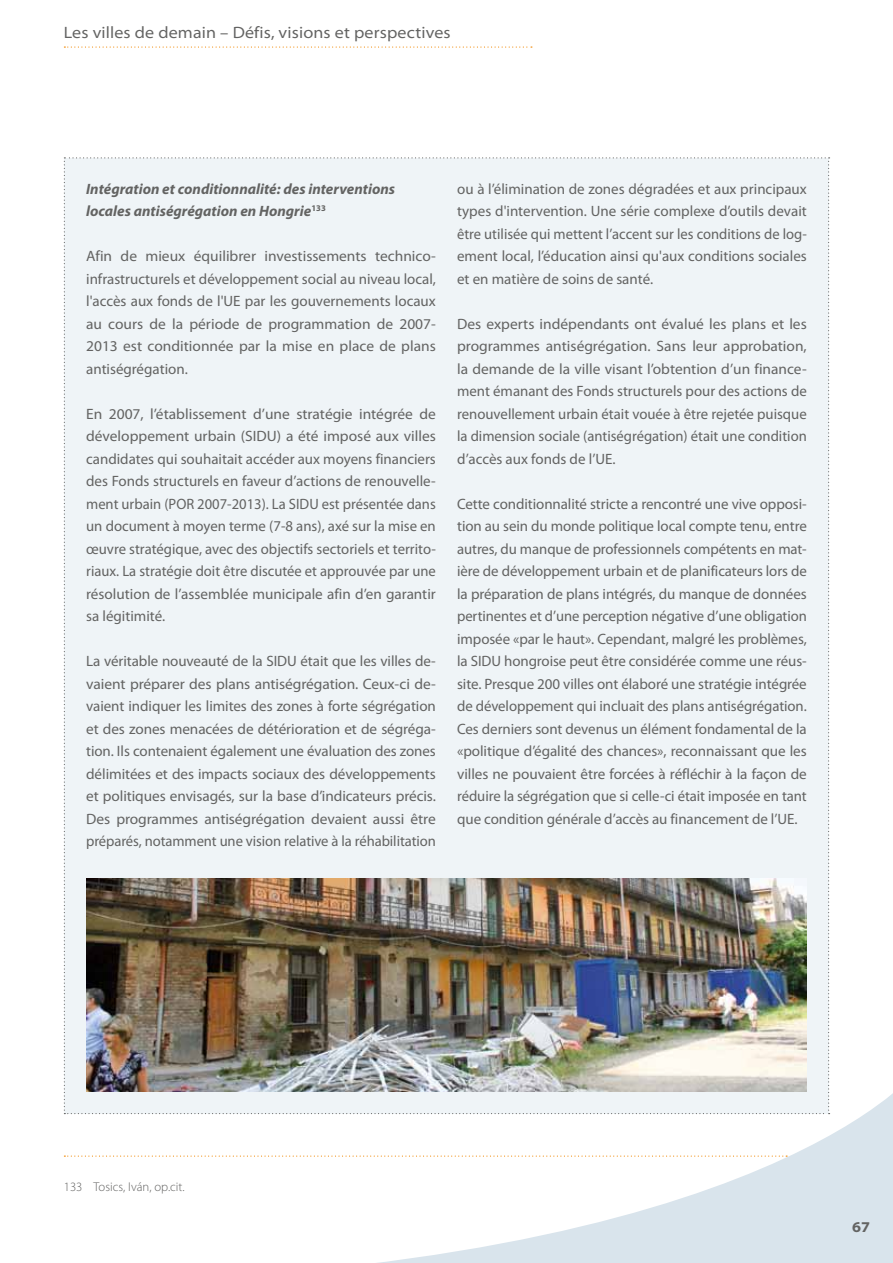
<style>
.page{position:relative;width:893px;height:1263px;background:#fff}
.page>*{position:absolute;margin:0;border:0;box-sizing:border-box;transform-origin:0 0}
.t1{font:semi-expanded 16.5px "Myriad Pro";letter-spacing:.01em;color:#636362}
.t2{font:15px/22.5px "Myriad Pro";color:#636362;text-align:justify}
.t3{font:italic 700 15px/22.5px "Myriad Pro";color:#636362}
.t4{font:700 semi-expanded 15px "Myriad Pro";color:#636362}
.t5{font:300 12.75px "Myriad Pro";color:#636362}
</style>
<div class="page">
<svg style="left:63px;top:1074px;width:830px;height:189px"></svg>
<svg style="left:64px;top:47px;width:468px;height:1px"></svg>
<div style="left:64px;top:157px;width:766px;height:957px;background:#eff4f7"></div>
<svg style="left:64px;top:1155px;width:723px;height:2px"></svg>
<img style="left:86px;top:879px;width:721px;height:212px">
<p class="t1" style="left:64px;top:23px;width:388px">Les villes de demain – Défis, visions et perspectives</p>
<p class="t3" style="left:86px;top:177px;width:310px">Intégration et conditionnalité: des interventions locales antiségrégation en Hongrie<sup>133</sup></p>
<p class="t2" style="left:86px;top:245px;width:351px">Afin de mieux équilibrer investissements technico&shy;infrastructurels et développement social au niveau local, l'accès aux fonds de l'UE par les gouvernements locaux au cours de la période de programmation de 2007- 2013 est conditionnée par la mise en place de plans antiségrégation.</p>
<p class="t2" style="left:86px;top:402px;width:351px">En 2007, l’établissement d’une stratégie intégrée de développement urbain (SIDU) a été imposé aux villes candidates qui souhaitait accéder aux moyens financiers des Fonds structurels en faveur d’actions de renouvelle&shy;ment urbain (POR 2007-2013). La SIDU est présentée dans un document à moyen terme (7-8 ans), axé sur la mise en œuvre stratégique, avec des objectifs sectoriels et territo&shy;riaux. La stratégie doit être discutée et approuvée par une résolution de l’assemblée municipale afin d’en garantir sa légitimité.</p>
<p class="t2" style="left:86px;top:650px;width:351px">La véritable nouveauté de la SIDU était que les villes de&shy;vaient préparer des plans antiségrégation. Ceux-ci de&shy;vaient indiquer les limites des zones à forte ségrégation et des zones menacées de détérioration et de ségréga&shy;tion. Ils contenaient également une évaluation des zones délimitées et des impacts sociaux des développements et politiques envisagés, sur la base d’indicateurs précis.<br>Des programmes antiségrégation devaient aussi être préparés, notamment une vision relative à la réhabilitation</p>
<p class="t2" style="left:457px;top:177px;width:351px">ou à l’élimination de zones dégradées et aux principaux types d'intervention. Une série complexe d’outils devait être utilisée qui mettent l’accent sur les conditions de log&shy;ement local, l’éducation ainsi qu'aux conditions sociales et en matière de soins de santé.</p>
<p class="t2" style="left:457px;top:312px;width:351px">Des experts indépendants ont évalué les plans et les programmes antiségrégation. Sans leur approbation, la demande de la ville visant l’obtention d’un finance&shy;ment émanant des Fonds structurels pour des actions de renouvellement urbain était vouée à être rejetée puisque la dimension sociale (antiségrégation) était une condition d’accès aux fonds de l’UE.</p>
<p class="t2" style="left:457px;top:492px;width:351px">Cette conditionnalité stricte a rencontré une vive opposi&shy;tion au sein du monde politique local compte tenu, entre autres, du manque de professionnels compétents en mat&shy;ière de développement urbain et de planificateurs lors de la préparation de plans intégrés, du manque de données pertinentes et d’une perception négative d’une obligation imposée «par le haut». Cependant, malgré les problèmes, la SIDU hongroise peut être considérée comme une réus&shy;site. Presque 200 villes ont élaboré une stratégie intégrée de développement qui incluait des plans antiségrégation.<br>Ces derniers sont devenus un élément fondamental de la «politique d’égalité des chances», reconnaissant que les villes ne pouvaient être forcées à réfléchir à la façon de réduire la ségrégation que si celle-ci était imposée en tant que condition générale d’accès au financement de l’UE.</p>
<p class="t5" style="left:64px;top:1179px;width:122px">133 Tosics, Iván, op.cit.</p>
<p class="t4" style="left:852px;top:1218px;width:19px">67</p>
</div>
